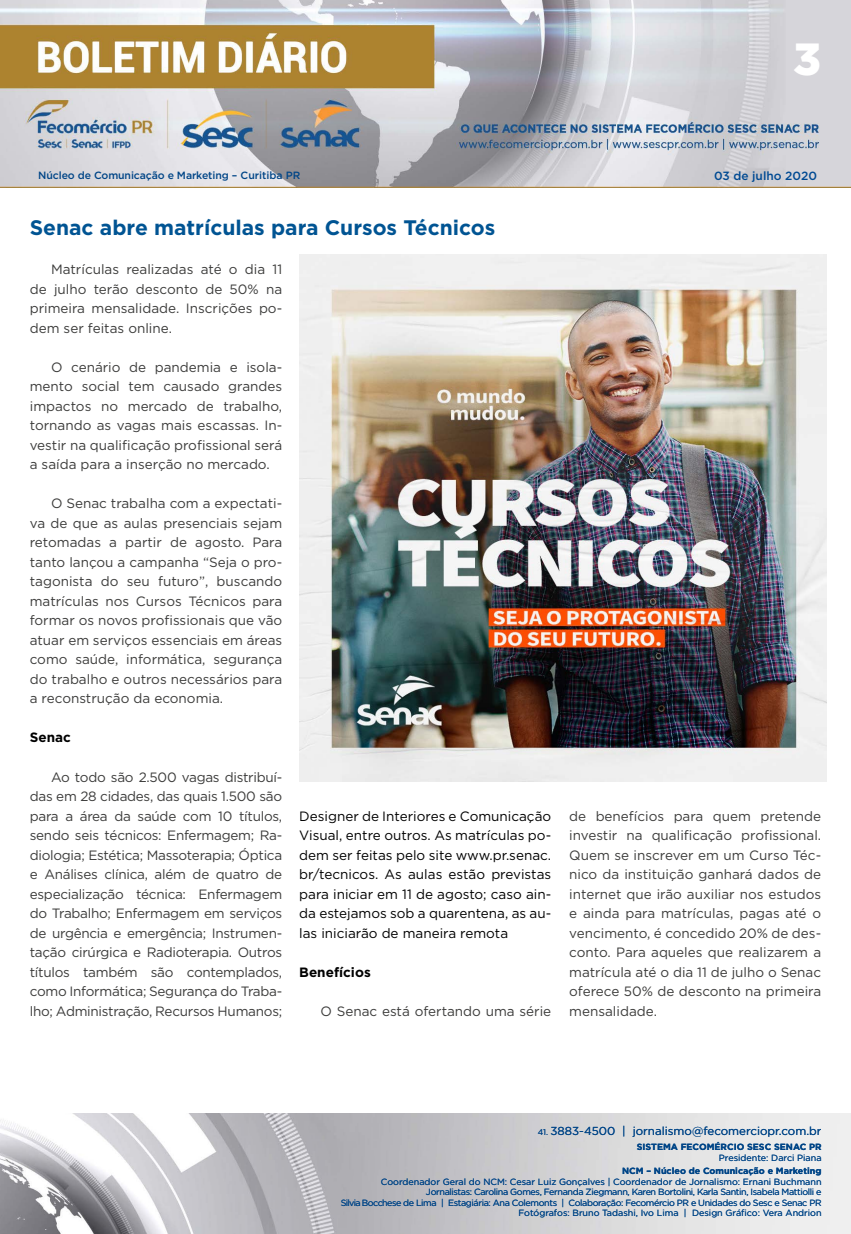
<style>
.page{position:relative;width:851px;height:1234px;background:#fff}
.page>*{position:absolute;margin:0;border:0;box-sizing:border-box;transform-origin:0 0}
.t1{font:900 45px "Gotham";color:#fff}
.t2{font:700 21px "Gotham";color:#005493}
.t3{font:13.5px/19.5px "Gotham";color:#3c3c3b;text-align:justify}
.t4{font:13.5px/19.5px "Gotham";color:#000;text-align:justify}
.t5{font:700 13.5px "Gotham";color:#000}
.t6{font:500 11.85px "Gotham";color:#004a93}
.t7{font:11.55px "Gotham";color:#004587}
.t8{font:500 10.5px "Gotham";letter-spacing:-.01em;color:#004587}
.t9{font:9px/10.5px "Gotham";letter-spacing:-.04em;color:#004587;text-align:right}
.t10{font:700 9px "Gotham";color:#004587}
.t11{font:9px "Gotham";color:#004587}
.s1{font-size:8.25px}
</style>
<div class="page">
<img style="left:0;top:0;width:850px;height:188px">
<img style="left:0;top:1113px;width:850px;height:120px">
<img style="left:299px;top:255px;width:527px;height:526px">
<h1 class="t1" style="left:793px;top:28px;width:29px">3</h1>
<p class="t8" style="left:38px;top:168px;width:264px">Núcleo de Comunicação e Marketing – Curitiba PR</p>
<p class="t6" style="left:714px;top:167px;width:104px">03 de julho 2020</p>
<h2 class="t2" style="left:30px;top:214px;width:467px">Senac abre matrículas para Cursos Técnicos</h2>
<p class="t3" style="left:30px;top:259px;width:254px;text-indent:21px">Matrículas realizadas até o dia 11 de julho terão desconto de 50% na primeira mensalidade. Inscrições po&shy;dem ser feitas online.</p>
<p class="t3" style="left:30px;top:357px;width:254px;text-indent:21px">O cenário de pandemia e isola&shy;mento social tem causado grandes impactos no mercado de trabalho, tornando as vagas mais escassas. In&shy;vestir na qualificação profissional será a saída para a inserção no mercado.</p>
<p class="t3" style="left:30px;top:493px;width:254px;text-indent:21px">O Senac trabalha com a expectati&shy;va de que as aulas presenciais sejam retomadas a partir de agosto. Para tanto lançou a campanha “Seja o pro&shy;tagonista do seu futuro”, buscando matrículas nos Cursos Técnicos para formar os novos profissionais que vão atuar em serviços essenciais em áreas como saúde, informática, segurança do trabalho e outros necessários para a reconstrução da economia.</p>
<p class="t5" style="left:30px;top:728px;width:43px">Senac</p>
<p class="t3" style="left:30px;top:766px;width:254px;text-indent:21px">Ao todo são 2.500 vagas distribuí&shy;das em 28 cidades, das quais 1.500 são para a área da saúde com 10 títulos, sendo seis técnicos: Enfermagem; Ra&shy;diologia; Estética; Massoterapia; Óptica e Análises clínica, além de quatro de especialização técnica: Enfermagem do Trabalho; Enfermagem em serviços de urgência e emergência; Instrumen&shy;tação cirúrgica e Radioterapia. Outros títulos também são contemplados, como Informática; Segurança do Traba&shy;lho; Administração, Recursos Humanos;</p>
<p class="t4" style="left:299px;top:805px;width:253px">Designer de Interiores e Comunicação Visual, entre outros. As matrículas po&shy;dem ser feitas pelo site www.pr.senac. br/tecnicos. As aulas estão previstas para iniciar em 11 de agosto; caso ain&shy;da estejamos sob a quarentena, as au&shy;las iniciarão de maneira remota</p>
<p class="t5" style="left:299px;top:962px;width:73px">Benefícios</p>
<p class="t3" style="left:320px;top:1000px;width:232px">O Senac está ofertando uma série</p>
<p class="t3" style="left:569px;top:805px;width:253px">de benefícios para quem pretende investir na qualificação profissional.<br>Quem se inscrever em um Curso Téc&shy;nico da instituição ganhará dados de internet que irão auxiliar nos estudos e ainda para matrículas, pagas até o vencimento, é concedido 20% de des&shy;conto. Para aqueles que realizarem a matrícula até o dia 11 de julho o Senac oferece 50% de desconto na primeira mensalidade.</p>
<p class="t7" style="left:537px;top:1123px;width:285px"><span class="s1">41.</span> 3883-4500 | jornalismo@fecomerciopr.com.br</p>
<p class="t10" style="left:636px;top:1140px;width:186px">SISTEMA FECOMÉRCIO SESC SENAC PR</p>
<p class="t11" style="left:718px;top:1151px;width:104px">Presidente: Darci Piana</p>
<p class="t10" style="left:622px;top:1164px;width:201px">NCM – Núcleo de Comunicação e Marketing</p>
<p class="t9" style="left:341px;top:1175px;width:482px">Coordenador Geral do NCM: Cesar Luiz Gonçalves | Coordenador de Jornalismo: Ernani Buchmann Jornalistas: Carolina Gomes, Fernanda Ziegmann, Karen Bortolini, Karla Santin, Isabela Mattiolli e<br>Silvia Bocchese de Lima | Estagiária: Ana Colemonts | Colaboração: Fecomércio PR e Unidades do Sesc e Senac PR Fotógrafos: Bruno Tadashi, Ivo Lima | Design Gráfico: Vera Andrion</p>
</div>
